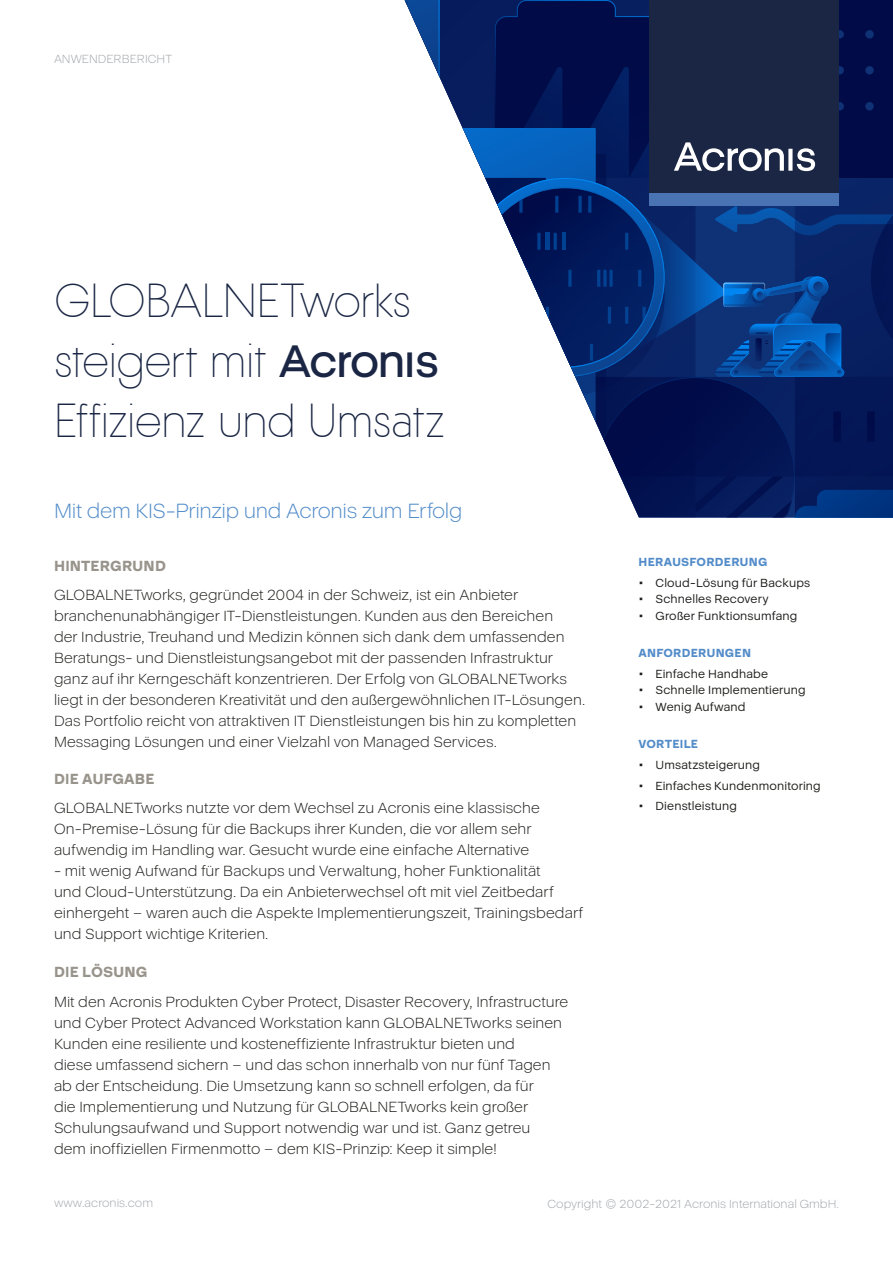
<style>
.page{position:relative;width:893px;height:1263px;background:#fff}
.page>*{position:absolute;margin:0;border:0;box-sizing:border-box;transform-origin:0 0}
.t1{font:300 46.5px/60px "Acronis";letter-spacing:-.02em;color:#1a2644}
.t2{font:300 21px "Acronis Cyber";letter-spacing:-.02em;color:#538cc9}
.t3{font:300 15px/21px "Acronis Cyber";color:#1d1d1b}
.t4{font:800 15px "Acronis Cyber";letter-spacing:.015em;color:#98948c}
.t5{font:12px "Acronis Cyber";letter-spacing:.015em;color:#1d1d1b}
.t6{font:300 12px "Acronis Cyber";color:#a1a6aa}
.t7{font:800 12px "Acronis Cyber";letter-spacing:.02em;color:#538cc9}
.s1{font-family:"Acronis Cyber"}
</style>
<div class="page">
<svg style="left:439px;top:0;width:56px;height:129px"></svg>
<svg style="left:495px;top:0;width:155px;height:67px"></svg>
<svg style="left:405px;top:0;width:35px;height:77px"></svg>
<div style="left:795px;top:0;width:98px;height:178px;background:#000b48"></div>
<div style="left:835px;top:30px;width:9px;height:9px;background:#0f3175;border-radius:50%"></div>
<div style="left:865px;top:30px;width:9px;height:9px;background:#0f3175;border-radius:50%"></div>
<div style="left:650px;top:0;width:189px;height:193px;background:#1a2644"></div>
<svg style="left:463px;top:67px;width:430px;height:451px"></svg>
<p class="t6" style="left:54px;top:52px;width:120px">ANWENDERBERICHT</p>
<h1 class="t1" style="left:54px;top:272px;width:393px">GLOBALNETworks steigert mit <span class="s1">ጷ<br></span>Effizienz und Umsatz</h1>
<h2 class="t2" style="left:54px;top:498px;width:410px">Mit dem KIS-Prinzip und Acronis zum Erfolg</h2>
<p class="t4" style="left:54px;top:556px;width:114px">HINTERGRUND</p>
<p class="t3" style="left:54px;top:585px;width:533px">GLOBALNETworks, gegründet 2004 in der Schweiz, ist ein Anbieter branchenunabhängiger IT-Dienstleistungen. Kunden aus den Bereichen<br>der Industrie, Treuhand und Medizin können sich dank dem umfassenden Beratungs- und Dienstleistungsangebot mit der passenden Infrastruktur ganz auf ihr Kerngeschäft konzentrieren. Der Erfolg von GLOBALNETworks liegt in der besonderen Kreativität und den außergewöhnlichen IT-Lösungen.<br>Das Portfolio reicht von attraktiven IT Dienstleistungen bis hin zu kompletten Messaging Lösungen und einer Vielzahl von Managed Services.</p>
<p class="t4" style="left:54px;top:769px;width:102px">DIE AUFGABE</p>
<p class="t3" style="left:54px;top:798px;width:487px">GLOBALNETworks nutzte vor dem Wechsel zu Acronis eine klassische<br>On‑Premise-Lösung für die Backups ihrer Kunden, die vor allem sehr aufwendig im Handling war. Gesucht wurde eine einfache Alternative</p>
<p class="t3" style="left:54px;top:861px;width:531px">- mit wenig Aufwand für Backups und Verwaltung, hoher Funktionalität<br>und Cloud-Unterstützung. Da ein Anbieterwechsel oft mit viel Zeitbedarf einhergeht – waren auch die Aspekte Implementierungszeit, Trainingsbedarf und Support wichtige Kriterien.</p>
<p class="t4" style="left:54px;top:963px;width:95px">DIE LÖSUNG</p>
<p class="t3" style="left:54px;top:991px;width:516px">Mit den Acronis Produkten Cyber Protect, Disaster Recovery, Infrastructure und Cyber Protect Advanced Workstation kann GLOBALNETworks seinen Kunden eine resiliente und kosteneffiziente Infrastruktur bieten und<br>diese umfassend sichern – und das schon innerhalb von nur fünf Tagen ab der Entscheidung. Die Umsetzung kann so schnell erfolgen, da für<br>die Implementierung und Nutzung für GLOBALNETworks kein großer Schulungsaufwand und Support notwendig war und ist. Ganz getreu<br>dem inoffiziellen Firmenmotto – dem KIS-Prinzip: Keep it simple!</p>
<p class="t7" style="left:638px;top:555px;width:130px">HERAUSFORDERUNG</p>
<p class="t5" style="left:638px;top:576px;width:173px">• Cloud-Lösung für Backups</p>
<p class="t5" style="left:638px;top:592px;width:132px">• Schnelles Recovery</p>
<p class="t5" style="left:638px;top:609px;width:160px">• Großer Funktionsumfang</p>
<p class="t7" style="left:638px;top:646px;width:114px">ANFORDERUNGEN</p>
<p class="t5" style="left:638px;top:667px;width:131px">• Einfache Handhabe</p>
<p class="t5" style="left:638px;top:683px;width:169px">• Schnelle Implementierung</p>
<p class="t5" style="left:638px;top:700px;width:109px">• Wenig Aufwand</p>
<p class="t7" style="left:638px;top:737px;width:61px">VORTEILE</p>
<p class="t5" style="left:638px;top:758px;width:123px">• Umsatzsteigerung</p>
<p class="t5" style="left:638px;top:778px;width:184px">• Einfaches Kundenmonitoring</p>
<p class="t5" style="left:638px;top:799px;width:100px">• Dienstleistung</p>
<p class="t6" style="left:54px;top:1195px;width:101px">www.acronis.com</p>
<p class="t6" style="left:548px;top:1196px;width:293px">Copyright © 2002-2021 Acronis International GmbH.</p>
</div>
